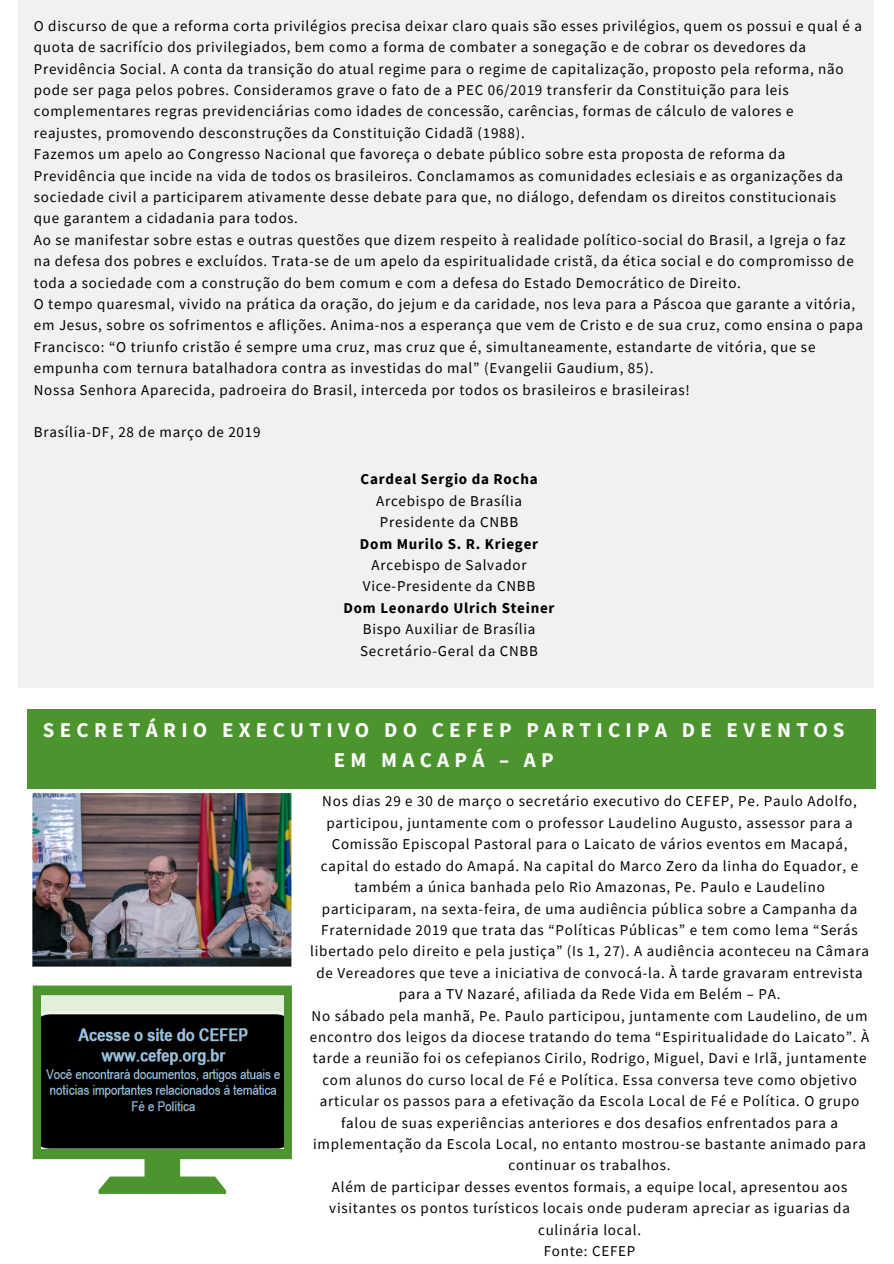
<style>
.page{position:relative;width:894px;height:1264px;background:#fff}
.page>*{position:absolute;margin:0;border:0;box-sizing:border-box;transform-origin:0 0}
.t1{font:700 21px/30.5px "Source Sans Pro";letter-spacing:.25em;color:#fff;text-align:center}
.t2{font:15px/21.5px "Source Sans Pro";letter-spacing:.05em;color:#000}
.t3{font:700 15px "Source Sans Pro";letter-spacing:.05em;color:#000}
</style>
<div class="page">
<div style="left:19px;top:0;width:854px;height:687px;background:#f1f1f1"></div>
<div style="left:27px;top:709px;width:848px;height:51px;background:#4c942d"></div>
<div style="left:27px;top:738px;width:848px;height:50px;background:#4c942d"></div>
<img style="left:33px;top:792px;width:259px;height:174px">
<svg style="left:33px;top:985px;width:259px;height:208px;fill:#4c942d"></svg>
<img style="left:42px;top:995px;width:241px;height:153px">
<p class="t2" style="left:34px;top:15px;width:830px">O discurso de que a reforma corta privilégios precisa deixar claro quais são esses privilégios, quem os possui e qual é a quota de sacrifício dos privilegiados, bem como a forma de combater a sonegação e de cobrar os devedores da Previdência Social. A conta da transição do atual regime para o regime de capitalização, proposto pela reforma, não pode ser paga pelos pobres. Consideramos grave o fato de a PEC 06/2019 transferir da Constituição para leis complementares regras previdenciárias como idades de concessão, carências, formas de cálculo de valores e reajustes, promovendo desconstruções da Constituição Cidadã (1988).<br>Fazemos um apelo ao Congresso Nacional que favoreça o debate público sobre esta proposta de reforma da Previdência que incide na vida de todos os brasileiros. Conclamamos as comunidades eclesiais e as organizações da sociedade civil a participarem ativamente desse debate para que, no diálogo, defendam os direitos constitucionais que garantem a cidadania para todos.<br>Ao se manifestar sobre estas e outras questões que dizem respeito à realidade político-social do Brasil, a Igreja o faz na defesa dos pobres e excluídos. Trata-se de um apelo da espiritualidade cristã, da ética social e do compromisso de toda a sociedade com a construção do bem comum e com a defesa do Estado Democrático de Direito.<br>O tempo quaresmal, vivido na prática da oração, do jejum e da caridade, nos leva para a Páscoa que garante a vitória, em Jesus, sobre os sofrimentos e aflições. Anima-nos a esperança que vem de Cristo e de sua cruz, como ensina o papa Francisco: “O triunfo cristão é sempre uma cruz, mas cruz que é, simultaneamente, estandarte de vitória, que se empunha com ternura batalhadora contra as investidas do mal” (Evangelii Gaudium, 85).<br>Nossa Senhora Aparecida, padroeira do Brasil, interceda por todos os brasileiros e brasileiras!</p>
<p class="t2" style="left:34px;top:421px;width:228px">Brasília-DF, 28 de março de 2019</p>
<p class="t3" style="left:360px;top:469px;width:178px">Cardeal Sergio da Rocha</p>
<p class="t2" style="left:376px;top:489px;width:147px">Arcebispo de Brasília<br>Presidente da CNBB</p>
<p class="t3" style="left:360px;top:534px;width:180px">Dom Murilo S. R. Krieger</p>
<p class="t2" style="left:363px;top:554px;width:174px;text-align:center">Arcebispo de Salvador<br>Vice-Presidente da CNBB</p>
<p class="t3" style="left:343px;top:598px;width:212px">Dom Leonardo Ulrich Steiner</p>
<p class="t2" style="left:360px;top:618px;width:179px">Bispo Auxiliar de Brasília<br>Secretário-Geral da CNBB</p>
<h1 class="t1" style="left:43px;top:714px;width:803px">SECRETÁRIO EXECUTIVO DO CEFEP PARTICIPA DE EVENTOS<br>EM MACAPÁ – AP</h1>
<p class="t2" style="left:310px;top:790px;width:561px;text-align:center">Nos dias 29 e 30 de março o secretário executivo do CEFEP, Pe. Paulo Adolfo, participou, juntamente com o professor Laudelino Augusto, assessor para a Comissão Episcopal Pastoral para o Laicato de vários eventos em Macapá, capital do estado do Amapá. Na capital do Marco Zero da linha do Equador, e também a única banhada pelo Rio Amazonas, Pe. Paulo e Laudelino participaram, na sexta-feira, de uma audiência pública sobre a Campanha da Fraternidade 2019 que trata das “Políticas Públicas” e tem como lema “Serás libertado pelo direito e pela justiça” (Is 1, 27). A audiência aconteceu na Câmara de Vereadores que teve a iniciativa de convocá-la. À tarde gravaram entrevista para a TV Nazaré, afiliada da Rede Vida em Belém – PA.<br>No sábado pela manhã, Pe. Paulo participou, juntamente com Laudelino, de um encontro dos leigos da diocese tratando do tema “Espiritualidade do Laicato”. À tarde a reunião foi os cefepianos Cirilo, Rodrigo, Miguel, Davi e Irlã, juntamente com alunos do curso local de Fé e Política. Essa conversa teve como objetivo articular os passos para a efetivação da Escola Local de Fé e Política. O grupo falou de suas experiências anteriores e dos desafios enfrentados para a implementação da Escola Local, no entanto mostrou-se bastante animado para continuar os trabalhos.<br>Além de participar desses eventos formais, a equipe local, apresentou aos visitantes os pontos turísticos locais onde puderam apreciar as iguarias da culinária local.<br>Fonte: CEFEP</p>
</div>
